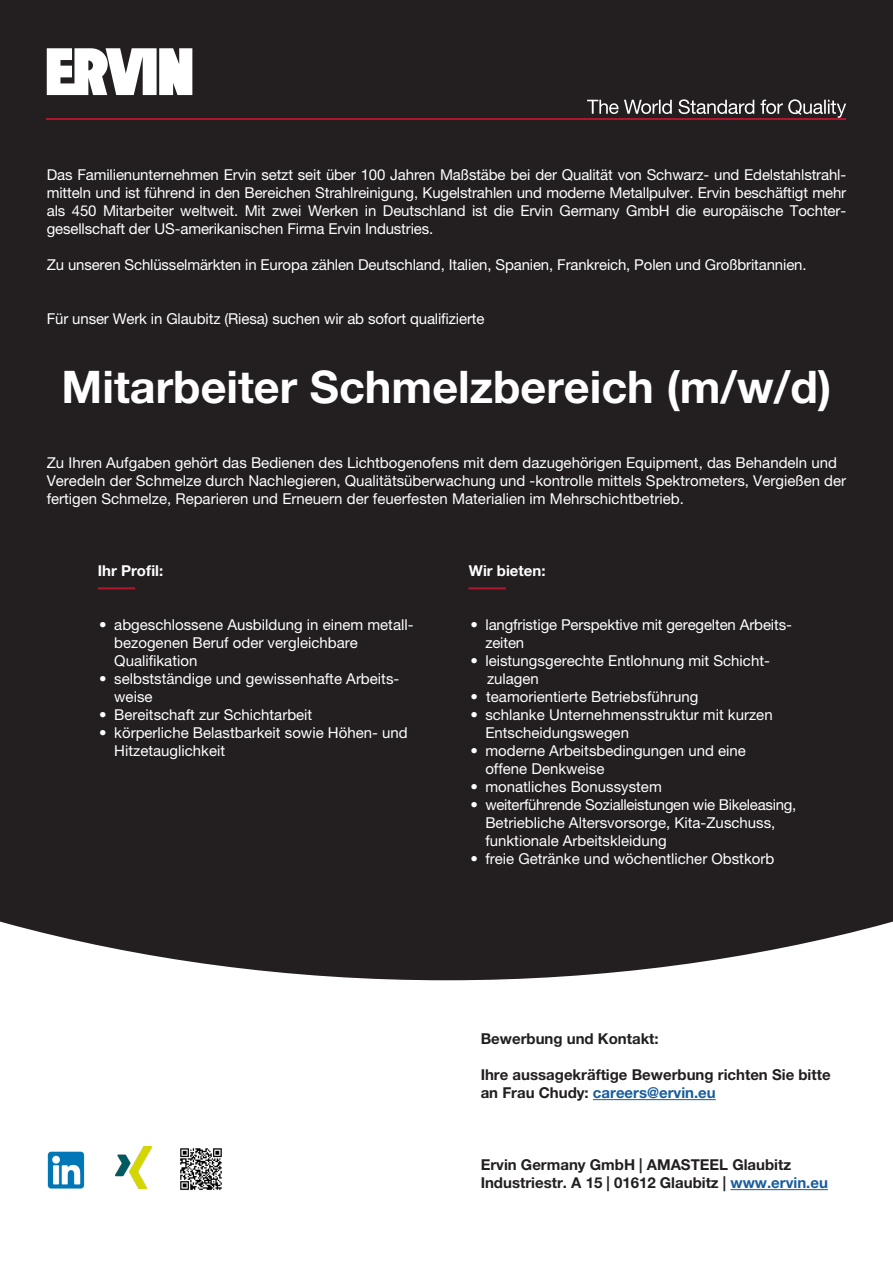
<style>
.page{position:relative;width:893px;height:1263px;background:#fff}
.page>*{position:absolute;margin:0;border:0;box-sizing:border-box;transform-origin:0 0}
.t1{font:700 45px "Helvetica Neue LT Pro";color:#fff}
.t2{font:15px/18px "Helvetica Neue LT Pro";color:#fff}
.t3{font:700 15px/18px "Helvetica Neue LT Pro";color:#231f20}
.t4{font:15px "Helvetica Neue LT Pro";letter-spacing:-.02em;color:#fff}
.t5{font:700 15px "Helvetica Neue LT Pro";color:#fff}
.s1{color:#175d9e}
</style>
<div class="page">
<div style="left:0;top:0;width:893px;height:980px;background:#231f20"></div>
<img style="left:116px;top:1146px;width:35px;height:42px">
<img style="left:47px;top:1151px;width:38px;height:37px">
<img style="left:180px;top:1148px;width:42px;height:43px">
<hr style="left:593px;top:1099px;width:123px;height:1px;background:#175d9e">
<hr style="left:730px;top:1189px;width:98px;height:1px;background:#175d9e">
<svg style="left:47px;top:48px;width:145px;height:47px"></svg>
<hr style="left:47px;top:118px;width:799px;height:2px;background:#ae172b">
<svg style="left:587px;top:99px;width:259px;height:19px"></svg>
<hr style="left:98px;top:587px;width:37px;height:2px;background:#ae172b">
<hr style="left:468px;top:587px;width:38px;height:2px;background:#ae172b">
<p class="t2" style="left:47px;top:165px;width:801px;text-align:justify">Das Familienunternehmen Ervin setzt seit über 100 Jahren Maßstäbe bei der Qualität von Schwarz- und Edelstahlstrahl&shy;mitteln und ist führend in den Bereichen Strahlreinigung, Kugelstrahlen und moderne Metallpulver. Ervin beschäftigt mehr als 450 Mitarbeiter weltweit. Mit zwei Werken in Deutschland ist die Ervin Germany GmbH die europäische Tochter&shy;gesellschaft der US-amerikanischen Firma Ervin Industries.</p>
<p class="t2" style="left:47px;top:255px;width:761px">Zu unseren Schlüsselmärkten in Europa zählen Deutschland, Italien, Spanien, Frankreich, Polen und Großbritannien.</p>
<p class="t2" style="left:47px;top:309px;width:439px">Für unser Werk in Glaubitz (Riesa) suchen wir ab sofort qualifizierte</p>
<p class="t1" style="left:62px;top:359px;width:771px">Mitarbeiter Schmelzbereich (m/w/d)</p>
<p class="t2" style="left:47px;top:453px;width:801px">Zu Ihren Aufgaben gehört das Bedienen des Lichtbogenofens mit dem dazugehörigen Equipment, das Behandeln und<br>Veredeln der Schmelze durch Nachlegieren, Qualitätsüberwachung und -kontrolle mittels Spektrometers, Vergießen der fertigen Schmelze, Reparieren und Erneuern der feuerfesten Materialien im Mehrschichtbetrieb.</p>
<p class="t5" style="left:98px;top:561px;width:67px">Ihr Profil:</p>
<p class="t2" style="left:114px;top:615px;width:301px;text-indent:-15px">• abgeschlossene Ausbildung in einem metall&shy;bezogenen Beruf oder vergleichbare<br>Qualifikation</p>
<p class="t2" style="left:114px;top:669px;width:287px;text-indent:-15px">• selbstständige und gewissenhafte Arbeits&shy;weise</p>
<p class="t2" style="left:99px;top:705px;width:215px">• Bereitschaft zur Schichtarbeit</p>
<p class="t2" style="left:114px;top:723px;width:295px;text-indent:-15px">• körperliche Belastbarkeit sowie Höhen- und<br>Hitzetauglichkeit</p>
<p class="t5" style="left:469px;top:561px;width:78px">Wir bieten:</p>
<p class="t2" style="left:470px;top:615px;width:323px">• langfristige Perspektive mit geregelten Arbeits-</p>
<p class="t2" style="left:485px;top:633px;width:40px">zeiten</p>
<p class="t2" style="left:470px;top:651px;width:301px">• leistungsgerechte Entlohnung mit Schicht-</p>
<p class="t2" style="left:487px;top:669px;width:53px">zulagen</p>
<p class="t2" style="left:470px;top:687px;width:230px">• teamorientierte Betriebsführung</p>
<p class="t2" style="left:470px;top:705px;width:304px">• schlanke Unternehmensstruktur mit kurzen</p>
<p class="t2" style="left:485px;top:723px;width:145px">Entscheidungswegen</p>
<p class="t2" style="left:470px;top:741px;width:277px">• moderne Arbeitsbedingungen und eine</p>
<p class="t2" style="left:485px;top:759px;width:121px">offene Denkweise</p>
<p class="t2" style="left:470px;top:777px;width:193px">• monatliches Bonussystem</p>
<p class="t4" style="left:470px;top:796px;width:327px">• weiterführende Sozialleistungen wie Bikeleasing,</p>
<p class="t2" style="left:485px;top:813px;width:292px">Betriebliche Altersvorsorge, Kita-Zuschuss,</p>
<p class="t2" style="left:485px;top:831px;width:183px">funktionale Arbeitskleidung</p>
<p class="t2" style="left:470px;top:849px;width:305px">• freie Getränke und wöchentlicher Obstkorb</p>
<p class="t3" style="left:481px;top:1029px;width:180px">Bewerbung und Kontakt:</p>
<p class="t3" style="left:481px;top:1065px;width:351px">Ihre aussagekräftige Bewerbung richten Sie bitte an Frau Chudy: <span class="s1">careers@ervin.eu</span></p>
<p class="t3" style="left:481px;top:1155px;width:312px">Ervin Germany GmbH | AMASTEEL Glaubitz</p>
<p class="t3" style="left:481px;top:1173px;width:349px">Industriestr. A 15 | 01612 Glaubitz | <span class="s1">www.ervin.eu</span></p>
</div>
